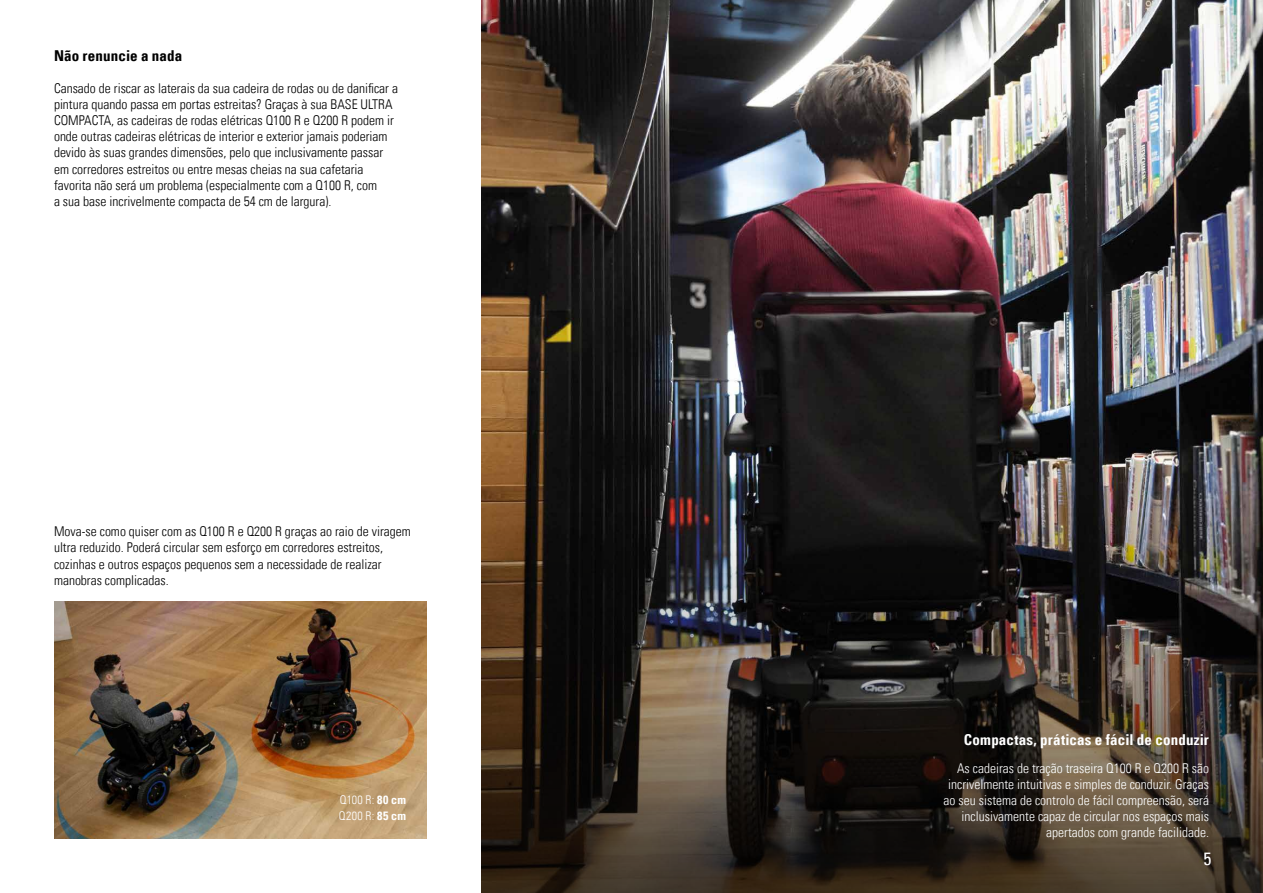
<style>
.page{position:relative;width:1263px;height:893px;background:#fff}
.page>*{position:absolute;margin:0;border:0;box-sizing:border-box;transform-origin:0 0}
.t1{font:condensed 18px "Univers Com 57";color:#fff}
.t2{font:15px "Univers Com 67 Bold Cond";letter-spacing:.01em;color:#fff}
.t3{font:15px "Univers Com 67 Bold Cond";letter-spacing:.01em;color:#000}
.t4{font:13.5px/16.2px "Univers Com 47 Light Cond";color:#000}
.t5{font:13.5px/16.2px "Univers Com 47 Light Cond";color:#fff;text-align:right}
.t6{font:12px/15.9px "Univers Com 47 Light Cond";letter-spacing:.035em;color:#fff}
.s1{font-family:"Univers Com 67 Bold Cond"}
</style>
<div class="page">
<img style="left:54px;top:602px;width:373px;height:237px">
<img style="left:481px;top:0;width:782px;height:495px">
<img style="left:481px;top:495px;width:782px;height:398px">
<p class="t3" style="left:54px;top:47px;width:130px">Não renuncie a nada</p>
<p class="t4" style="left:54px;top:80px;width:346px">Cansado de riscar as laterais da sua cadeira de rodas ou de danificar a pintura quando passa em portas estreitas? Graças à sua BASE ULTRA COMPACTA, as cadeiras de rodas elétricas Q100 R e Q200 R podem ir onde outras cadeiras elétricas de interior e exterior jamais poderiam devido às suas grandes dimensões, pelo que inclusivamente passar em corredores estreitos ou entre mesas cheias na sua cafetaria favorita não será um problema (especialmente com a Q100 R, com<br>a sua base incrivelmente compacta de 54 cm de largura).</p>
<p class="t4" style="left:54px;top:523px;width:358px">Mova-se como quiser com as Q100 R e Q200 R graças ao raio de viragem ultra reduzido. Poderá circular sem esforço em corredores estreitos, cozinhas e outros espaços pequenos sem a necessidade de realizar manobras complicadas.</p>
<p class="t6" style="left:339px;top:792px;width:69px">Q100 R: <span class="s1">80 cm<br></span>Q200 R: <span class="s1">85 cm</span></p>
<p class="t2" style="left:964px;top:730px;width:247px">Compactas, práticas e fácil de conduzir</p>
<p class="t5" style="left:943px;top:760px;width:267px">As cadeiras de tração traseira Q100 R e Q200 R são incrivelmente intuitivas e simples de conduzir. Graças ao seu sistema de controlo de fácil compreensão, será inclusivamente capaz de circular nos espaços mais apertados com grande facilidade.</p>
<h1 class="t1" style="left:1203px;top:847px;width:9px">5</h1>
</div>
